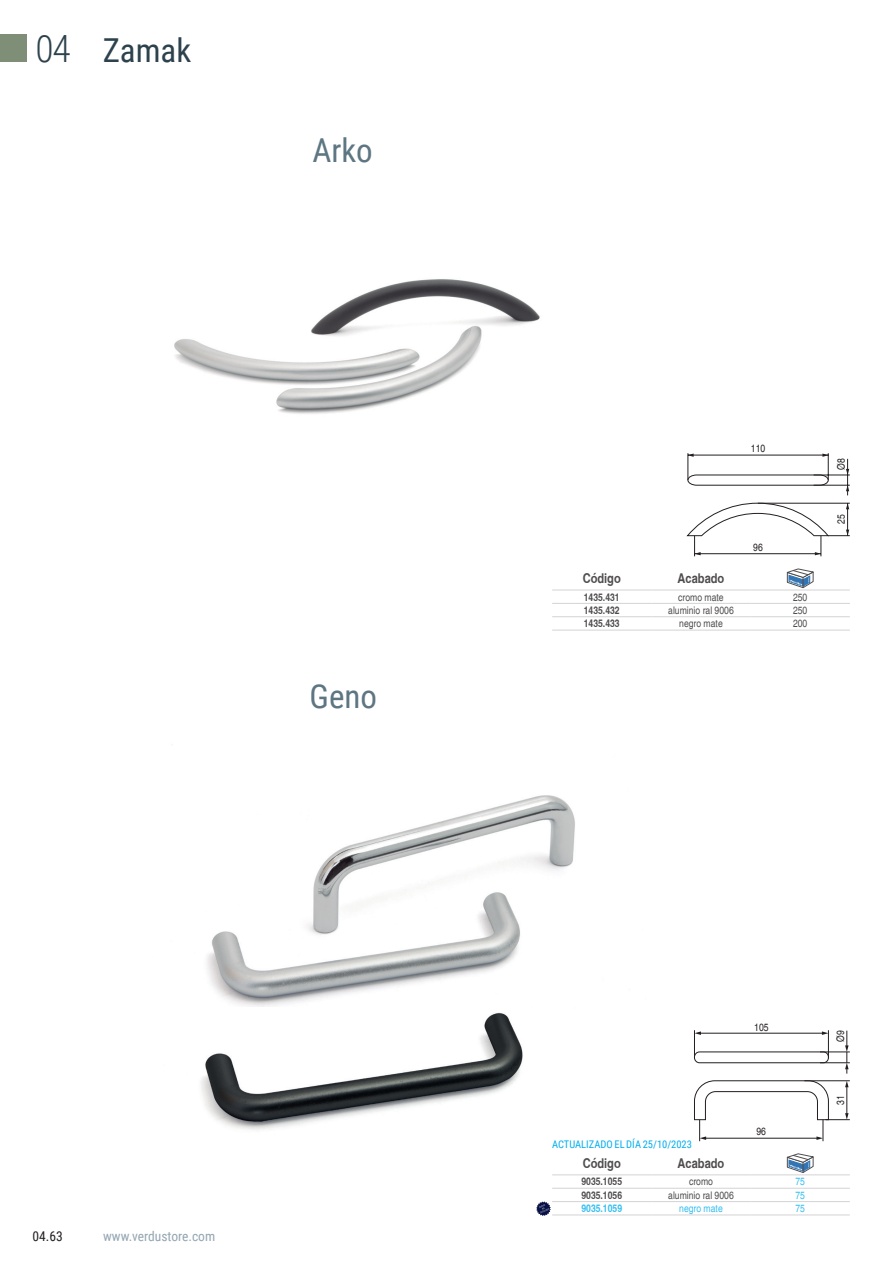
<style>
.page{position:relative;width:893px;height:1263px;background:#fff}
.page>*{position:absolute;margin:0;border:0;box-sizing:border-box;transform-origin:0 0}
.t1{font:33px "Roboto Condensed";color:#5d7682}
.t2{font:33px "Roboto Condensed";color:#2d424d}
.t3{font:700 condensed 13.5px "Helvetica";color:#231f20}
.t4{font:13.5px "Roboto Condensed";color:#93a6b2}
.t5{font:13.5px "Roboto Condensed";color:#231f20}
.t6{font:condensed 10.5px "Helvetica";color:#231f20}
.t7{font:700 condensed 10.5px "Helvetica";color:#231f20}
.t8{font:10.5px "Roboto Condensed";color:#00aeef}
.t9{font:condensed 10.5px "Helvetica";color:#00aeef}
.t10{font:700 condensed 10.5px "Helvetica";color:#00aeef}
.s1{font-weight:300;font-size:37.5px}
</style>
<div class="page">
<div style="left:0;top:35px;width:27px;height:27px;background:#7e8e77"></div>
<img style="left:174px;top:279px;width:366px;height:135px">
<hr style="left:552px;top:590px;width:99px;height:1px;background:#c7c8ca">
<hr style="left:651px;top:590px;width:100px;height:1px;background:#c7c8ca">
<hr style="left:751px;top:590px;width:99px;height:1px;background:#c7c8ca">
<hr style="left:552px;top:603px;width:99px;height:1px;background:#c7c8ca">
<hr style="left:651px;top:603px;width:100px;height:1px;background:#c7c8ca">
<hr style="left:751px;top:603px;width:99px;height:1px;background:#c7c8ca">
<hr style="left:552px;top:616px;width:99px;height:1px;background:#c7c8ca">
<hr style="left:651px;top:616px;width:100px;height:1px;background:#c7c8ca">
<hr style="left:751px;top:616px;width:99px;height:1px;background:#c7c8ca">
<hr style="left:552px;top:630px;width:99px;height:1px;background:#c7c8ca">
<hr style="left:651px;top:630px;width:100px;height:1px;background:#c7c8ca">
<hr style="left:751px;top:630px;width:99px;height:1px;background:#c7c8ca">
<svg style="left:787px;top:569px;width:26px;height:19px"></svg>
<svg style="left:686px;top:453px;width:164px;height:103px"></svg>
<img style="left:207px;top:795px;width:368px;height:212px">
<img style="left:200px;top:1012px;width:323px;height:119px">
<svg style="left:694px;top:1030px;width:156px;height:111px"></svg>
<hr style="left:552px;top:1174px;width:99px;height:1px;background:#c7c8ca">
<hr style="left:651px;top:1174px;width:100px;height:1px;background:#c7c8ca">
<hr style="left:751px;top:1174px;width:99px;height:1px;background:#c7c8ca">
<hr style="left:552px;top:1188px;width:99px;height:1px;background:#c7c8ca">
<hr style="left:651px;top:1188px;width:100px;height:1px;background:#c7c8ca">
<hr style="left:751px;top:1188px;width:99px;height:1px;background:#c7c8ca">
<hr style="left:552px;top:1201px;width:99px;height:1px;background:#c7c8ca">
<hr style="left:651px;top:1201px;width:100px;height:1px;background:#c7c8ca">
<hr style="left:751px;top:1201px;width:99px;height:1px;background:#c7c8ca">
<hr style="left:552px;top:1214px;width:99px;height:1px;background:#c7c8ca">
<hr style="left:651px;top:1214px;width:100px;height:1px;background:#c7c8ca">
<hr style="left:751px;top:1214px;width:99px;height:1px;background:#c7c8ca">
<svg style="left:787px;top:1154px;width:26px;height:18px"></svg>
<svg style="left:536px;top:1201px;width:15px;height:15px"></svg>
<h1 class="t2" style="left:36px;top:27px;width:157px"><span class="s1">04</span> Zamak</h1>
<p class="t1" style="left:312px;top:127px;width:62px">Arko</p>
<p class="t1" style="left:310px;top:673px;width:69px">Geno</p>
<p class="t5" style="left:33px;top:1226px;width:32px">04.63</p>
<p class="t4" style="left:103px;top:1226px;width:114px">www.verdustore.com</p>
<p class="t6" style="left:751px;top:442px;width:16px">110</p>
<p class="t6" style="left:753px;top:541px;width:11px">96</p>
<p class="t3" style="left:583px;top:570px;width:40px">Código</p>
<p class="t3" style="left:678px;top:570px;width:48px">Acabado</p>
<p class="t7" style="left:584px;top:590px;width:37px">1435.431</p>
<p class="t6" style="left:678px;top:591px;width:47px">cromo mate</p>
<p class="t6" style="left:793px;top:591px;width:16px">250</p>
<p class="t7" style="left:584px;top:604px;width:37px">1435.432</p>
<p class="t6" style="left:668px;top:604px;width:67px">aluminio ral 9006</p>
<p class="t6" style="left:793px;top:604px;width:16px">250</p>
<p class="t7" style="left:584px;top:617px;width:37px">1435.433</p>
<p class="t6" style="left:679px;top:617px;width:45px">negro mate</p>
<p class="t6" style="left:793px;top:617px;width:16px">200</p>
<p class="t6" style="left:835px;top:470px;width:13px;rotate:-90deg">Ø8</p>
<p class="t6" style="left:835px;top:524px;width:11px;rotate:-90deg">25</p>
<p class="t6" style="left:754px;top:1021px;width:16px">105</p>
<p class="t8" style="left:552px;top:1137px;width:141px">ACTUALIZADO EL DÍA 25/10/2023</p>
<p class="t6" style="left:756px;top:1125px;width:11px">96</p>
<p class="t3" style="left:583px;top:1155px;width:40px">Código</p>
<p class="t3" style="left:678px;top:1155px;width:48px">Acabado</p>
<p class="t7" style="left:581px;top:1175px;width:42px">9035.1055</p>
<p class="t6" style="left:689px;top:1175px;width:25px">cromo</p>
<p class="t9" style="left:795px;top:1175px;width:11px">75</p>
<p class="t7" style="left:581px;top:1189px;width:42px">9035.1056</p>
<p class="t6" style="left:668px;top:1189px;width:67px">aluminio ral 9006</p>
<p class="t9" style="left:795px;top:1189px;width:11px">75</p>
<p class="t10" style="left:581px;top:1202px;width:42px">9035.1059</p>
<p class="t9" style="left:679px;top:1202px;width:45px">negro mate</p>
<p class="t9" style="left:795px;top:1202px;width:11px">75</p>
<p class="t6" style="left:834px;top:1042px;width:13px;rotate:-90deg">Ø9</p>
<p class="t6" style="left:834px;top:1105px;width:11px;rotate:-90deg">31</p>
</div>
